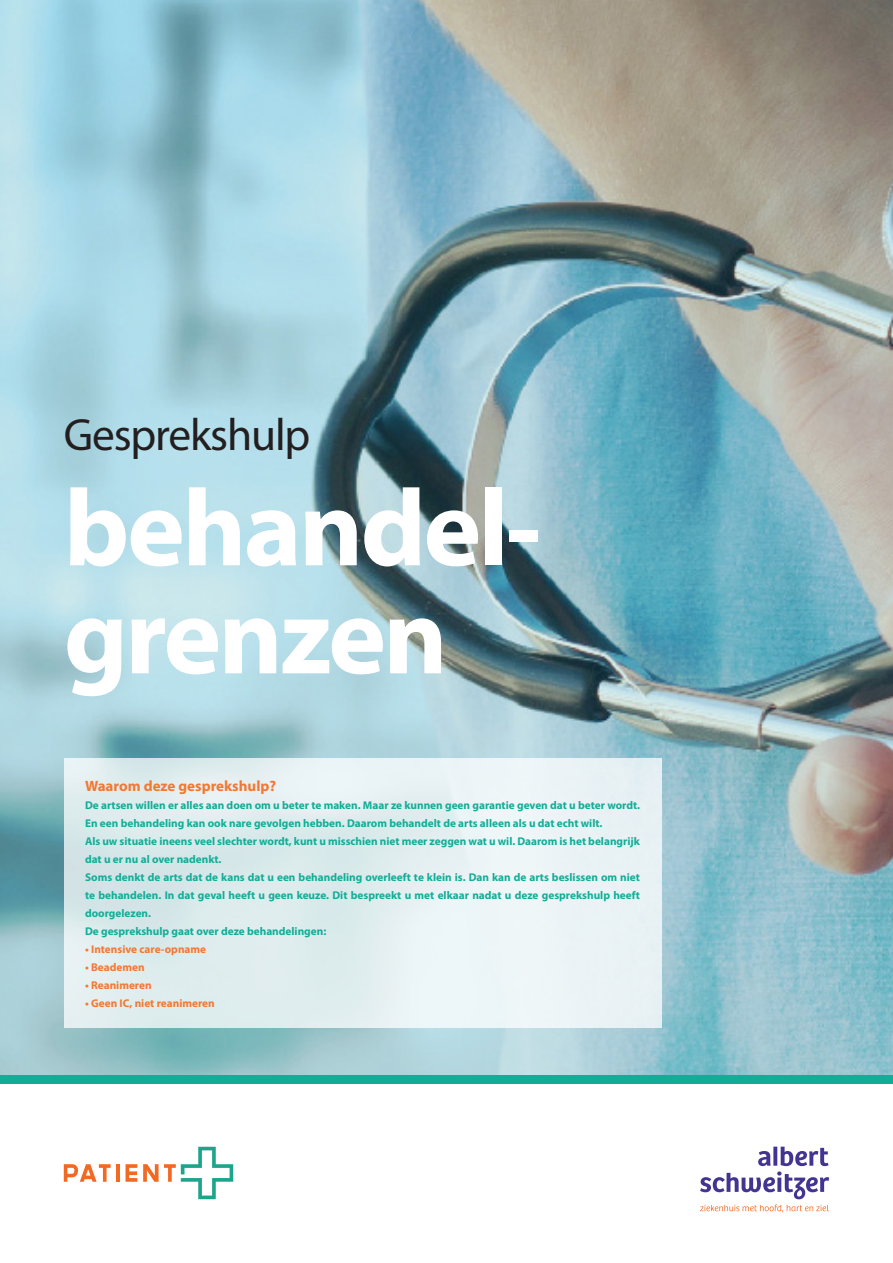
<style>
.page{position:relative;width:893px;height:1263px;background:#fff}
.page>*{position:absolute;margin:0;border:0;box-sizing:border-box;transform-origin:0 0}
.t1{font:700 109.8px/108px "Myriad Pro";letter-spacing:-.025em;color:#fff}
.t2{font:45.45px "Myriad Pro";letter-spacing:-.025em;color:#231f20}
.t3{font:700 15px "Myriad Pro";color:#f27833}
.t4{font:700 11.25px/18px "Myriad Pro";color:#12ad97}
.t5{font:700 11.25px "Myriad Pro";color:#f27833}
</style>
<div class="page">
<svg style="left:64px;top:1164px;width:47px;height:18px"></svg>
<hr style="left:116px;top:1164px;width:4px;height:18px;background:#f26923">
<svg style="left:126px;top:1164px;width:11px;height:18px"></svg>
<svg style="left:143px;top:1147px;width:90px;height:52px"></svg>
<img style="left:0;top:0;width:893px;height:1075px">
<div style="left:0;top:1075px;width:893px;height:8px;background:#12ad97"></div>
<div style="left:64px;top:758px;width:597px;height:270px;background:linear-gradient(to right,#d9e9ea,#eef5f8)"></div>
<svg style="left:700px;top:1147px;width:129px;height:65px"></svg>
<p class="t2" style="left:64px;top:407px;width:248px">Gesprekshulp</p>
<p class="t1" style="left:64px;top:471px;width:479px">behandel&shy;grenzen</p>
<p class="t3" style="left:85px;top:776px;width:193px">Waarom deze gesprekshulp?</p>
<p class="t4" style="left:85px;top:795px;width:556px">De artsen willen er alles aan doen om u beter te maken. Maar ze kunnen geen garantie geven dat u beter wordt.<br>En een behandeling kan ook nare gevolgen hebben. Daarom behandelt de arts alleen als u dat echt wilt.</p>
<p class="t4" style="left:85px;top:831px;width:556px">Als uw situatie ineens veel slechter wordt, kunt u misschien niet meer zeggen wat u wil. Daarom is het belangrijk dat u er nu al over nadenkt.</p>
<p class="t4" style="left:85px;top:867px;width:556px;text-align:justify">Soms denkt de arts dat de kans dat u een behandeling overleeft te klein is. Dan kan de arts beslissen om niet te behandelen. In dat geval heeft u geen keuze. Dit bespreekt u met elkaar nadat u deze gesprekshulp heeft doorgelezen.</p>
<p class="t4" style="left:85px;top:921px;width:243px">De gesprekshulp gaat over deze behandelingen:</p>
<p class="t5" style="left:85px;top:942px;width:123px">• Intensive care-opname</p>
<p class="t5" style="left:85px;top:960px;width:61px">• Beademen</p>
<p class="t5" style="left:85px;top:978px;width:68px">• Reanimeren</p>
<p class="t5" style="left:85px;top:996px;width:131px">• Geen IC, niet reanimeren</p>
</div>
